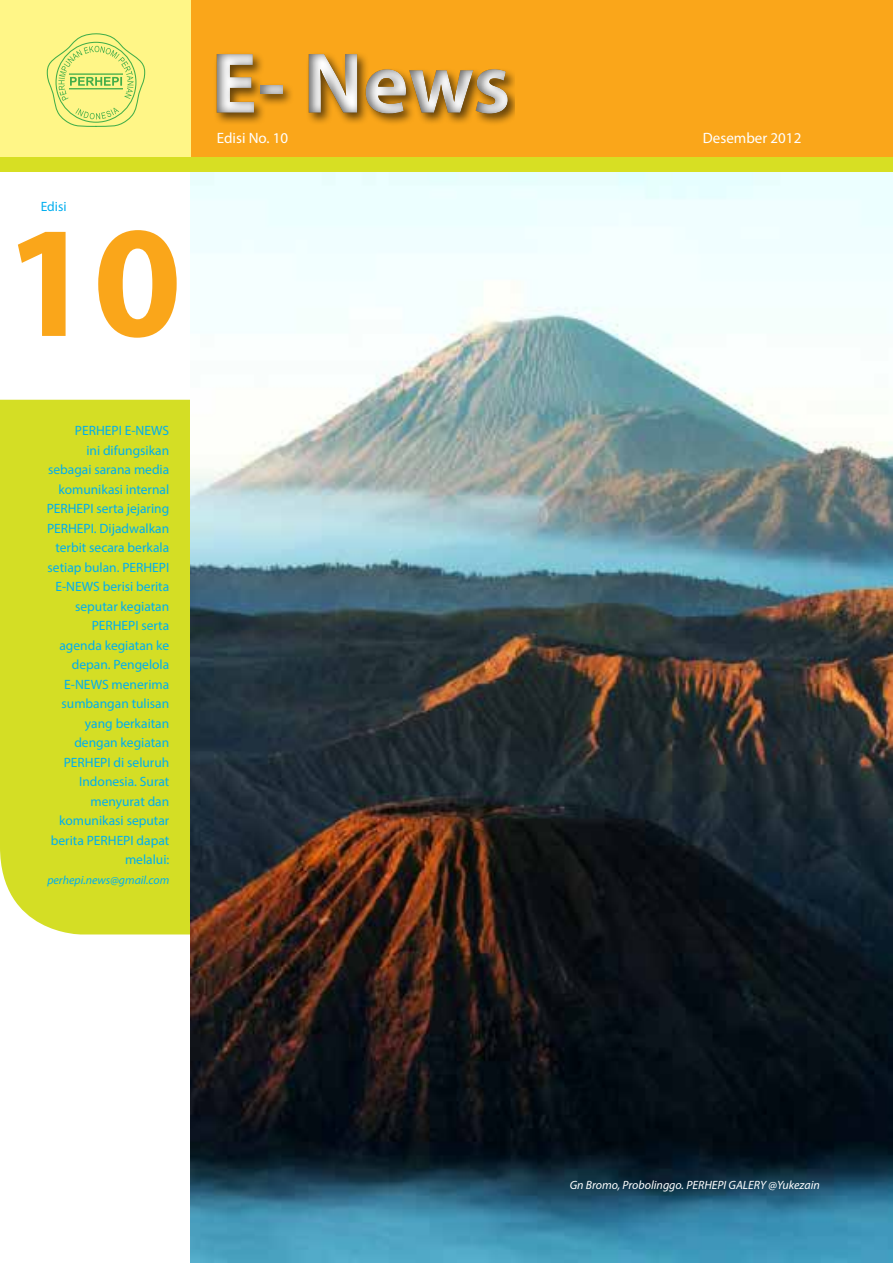
<style>
.page{position:relative;width:893px;height:1263px;background:#fff}
.page>*{position:absolute;margin:0;border:0;box-sizing:border-box;transform-origin:0 0}
.t1{font:700 160.05px "Myriad Pro";color:#faa61a}
.t2{font:700 87px "Myriad Pro";color:#fff}
.t3{font:15px "Myriad Pro";color:#fff}
.t4{font:13.5px/19.5px "Myriad Pro";color:#00aeef;text-align:right}
.t5{font:italic 12px "Myriad Pro";color:#fff}
.t6{font:italic 11.85px "Myriad Pro";color:#00aeef}
</style>
<div class="page">
<div style="left:0;top:400px;width:190px;height:534px;background:#d4de25"></div>
<div style="left:190px;top:0;width:703px;height:158px;background:#faa61a"></div>
<div style="left:0;top:0;width:190px;height:158px;background:#fff687"></div>
<svg style="left:46px;top:34px;width:100px;height:93px"></svg>
<div style="left:0;top:157px;width:893px;height:15px;background:#d7df23"></div>
<div style="left:196px;top:47px;width:318px;height:83px;background:#000;opacity:.6"></div>
<img style="left:190px;top:172px;width:703px;height:1091px">
<p class="t4" style="left:41px;top:197px;width:27px">Edisi</p>
<h1 class="t1" style="left:4px;top:178px;width:179px">10</h1>
<p class="t4" style="left:47px;top:421px;width:124px">PERHEPI E-NEWS<br>ini difungsikan sebagai sarana media komunikasi internal<br>PERHEPI serta jejaring<br>PERHEPI. Dijadwalkan terbit secara berkala setiap bulan. PERHEPI<br>E-NEWS berisi berita seputar kegiatan<br>PERHEPI serta agenda kegiatan ke depan. Pengelola<br>E-NEWS menerima sumbangan tulisan yang berkaitan dengan kegiatan<br>PERHEPI di seluruh<br>Indonesia. Surat menyurat dan komunikasi seputar berita PERHEPI dapat melalui:</p>
<p class="t6" style="left:47px;top:873px;width:123px">perhepi.news@gmail.com</p>
<h2 class="t2" style="left:211px;top:27px;width:301px">E- News</h2>
<p class="t3" style="left:217px;top:129px;width:73px">Edisi No. 10</p>
<p class="t3" style="left:703px;top:129px;width:100px">Desember 2012</p>
<p class="t5" style="left:570px;top:1177px;width:252px">Gn Bromo, Probolinggo. PERHEPI GALERY @Yukezain</p>
</div>
